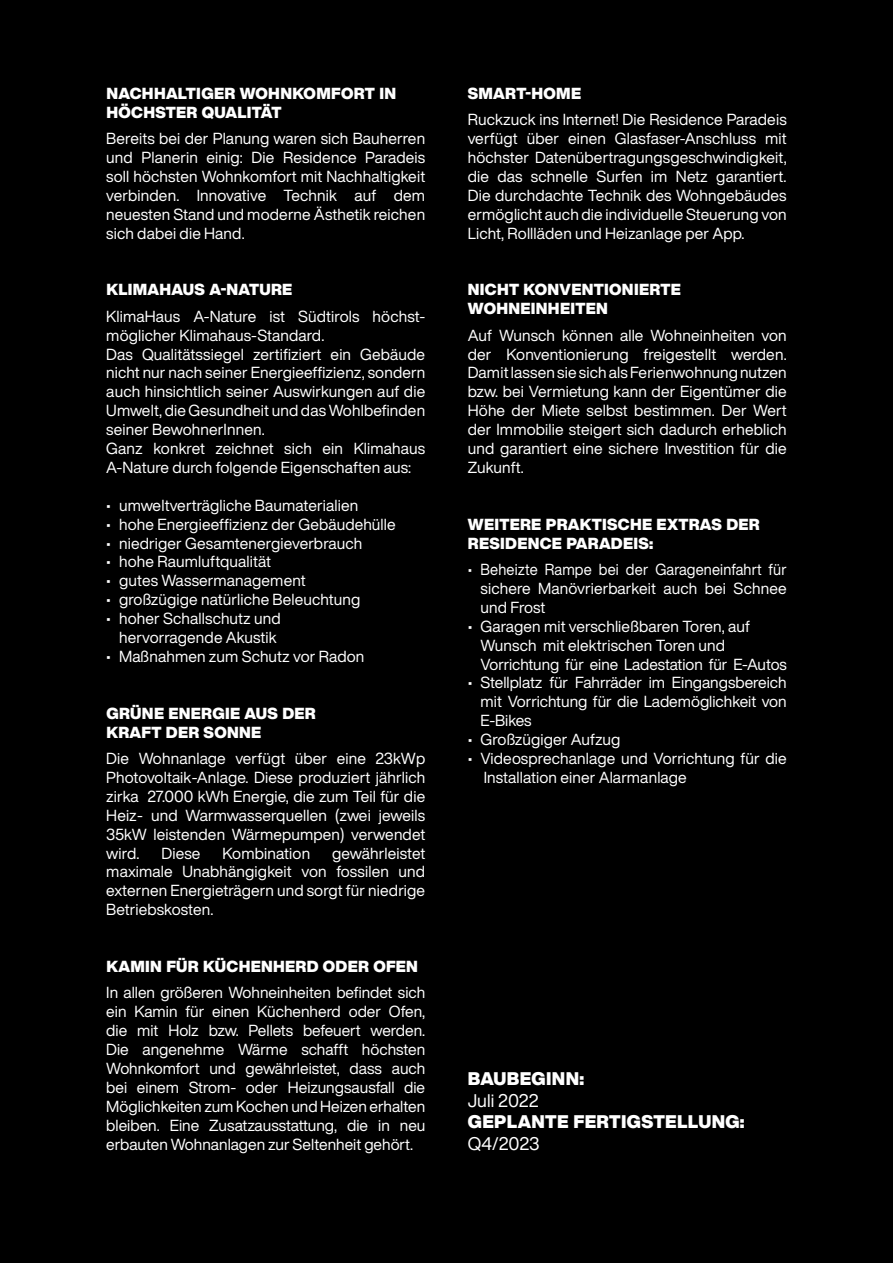
<style>
.page{position:relative;width:893px;height:1263px;background:#000}
.page>*{position:absolute;margin:0;border:0;box-sizing:border-box;transform-origin:0 0}
.t1{font:900 18px "Helvetica Now Display";letter-spacing:.02em;color:#fff}
.t2{font:18px "Helvetica Now Display";color:#fff}
.t3{font:15.75px/18.9px "Helvetica Now Display";letter-spacing:.01em;color:#fff;text-align:justify}
.t4{font:900 15.75px/18.9px "Helvetica Now Display";letter-spacing:.02em;color:#fff}
.t5{font:15.75px/18.9px "Helvetica Now Display";letter-spacing:.01em;color:#fff;text-align:justify;scale:.94 1}
</style>
<div class="page">
<p class="t4" style="left:106px;top:84px;width:291px">NACHHALTIGER WOHNKOMFORT IN<br>HÖCHSTER QUALITÄT</p>
<p class="t3" style="left:106px;top:129px;width:320px">Bereits bei der Planung waren sich Bauherren und Planerin einig: Die Residence Paradeis soll höchsten Wohnkomfort mit Nachhaltigkeit verbinden. Innovative Technik auf dem neuesten Stand und moderne Ästhetik reichen sich dabei die Hand.</p>
<p class="t4" style="left:106px;top:280px;width:187px">KLIMAHAUS A-NATURE</p>
<p class="t3" style="left:106px;top:307px;width:320px;text-align:left">KlimaHaus A-Nature ist Südtirols höchst&shy;möglicher Klimahaus-Standard.<br>Das Qualitätssiegel zertifiziert ein Gebäude nicht nur nach seiner Energieeffizienz, sondern auch hinsichtlich seiner Auswirkungen auf die Umwelt, die Gesundheit und das Wohlbefinden seiner BewohnerInnen.<br>Ganz konkret zeichnet sich ein Klimahaus A-Nature durch folgende Eigenschaften aus:</p>
<p class="t3" style="left:106px;top:496px;width:253px">• umweltverträgliche Baumaterialien</p>
<p class="t3" style="left:106px;top:514px;width:291px">• hohe Energieeffizienz der Gebäudehülle</p>
<p class="t3" style="left:106px;top:533px;width:258px">• niedriger Gesamtenergieverbrauch</p>
<p class="t3" style="left:106px;top:552px;width:166px">• hohe Raumluftqualität</p>
<p class="t3" style="left:106px;top:571px;width:201px">• gutes Wassermanagement</p>
<p class="t3" style="left:106px;top:590px;width:256px">• großzügige natürliche Beleuchtung</p>
<p class="t3" style="left:106px;top:609px;width:176px;text-align:center">• hoher Schallschutz und hervorragende Akustik</p>
<p class="t3" style="left:106px;top:647px;width:260px">• Maßnahmen zum Schutz vor Radon</p>
<p class="t4" style="left:106px;top:704px;width:211px">GRÜNE ENERGIE AUS DER<br>KRAFT DER SONNE</p>
<p class="t3" style="left:106px;top:749px;width:320px">Die Wohnanlage verfügt über eine 23kWp Photovoltaik-Anlage. Diese produziert jährlich zirka 27.000 kWh Energie, die zum Teil für die Heiz- und Warmwasserquellen (zwei jeweils 35kW leistenden Wärmepumpen) verwendet wird.</p>
<p class="t3" style="left:106px;top:843px;width:320px;text-indent:226px">gewährleistet maximale Unabhängigkeit von fossilen und externen Energieträgern und sorgt für niedrige Betriebskosten.</p>
<p class="t3" style="left:161px;top:843px;width:41px">Diese</p>
<p class="t3" style="left:222px;top:843px;width:89px">Kombination</p>
<p class="t4" style="left:106px;top:957px;width:313px">KAMIN FÜR KÜCHENHERD ODER OFEN</p>
<p class="t3" style="left:106px;top:983px;width:320px">In allen größeren Wohneinheiten befindet sich ein Kamin für einen Küchenherd oder Ofen, die mit Holz bzw. Pellets befeuert werden.<br>Die angenehme Wärme schafft höchsten Wohnkomfort und gewährleistet, dass auch bei einem Strom- oder Heizungsausfall die Möglichkeiten zum Kochen und Heizen erhalten bleiben. Eine Zusatzausstattung, die in neu erbauten Wohnanlagen zur Seltenheit gehört.</p>
<p class="t4" style="left:468px;top:84px;width:115px">SMART-HOME</p>
<p class="t3" style="left:468px;top:110px;width:320px">Ruckzuck ins Internet! Die Residence Paradeis verfügt über einen Glasfaser-Anschluss mit höchster Datenübertragungsgeschwindigkeit, die das schnelle Surfen im Netz garantiert.<br>Die durchdachte Technik des Wohngebäudes ermöglicht auch die individuelle Steuerung von Licht, Rollläden und Heizanlage per App.</p>
<p class="t4" style="left:468px;top:280px;width:215px">NICHT KONVENTIONIERTE<br>WOHNEINHEITEN</p>
<p class="t3" style="left:468px;top:325px;width:320px">Auf Wunsch können alle Wohneinheiten von der Konventionierung freigestellt werden.<br>Damit lassen sie sich als Ferienwohnung nutzen bzw. bei Vermietung kann der Eigentümer die Höhe der Miete selbst bestimmen. Der Wert der Immobilie steigert sich dadurch erheblich und garantiert eine sichere Investition für die Zukunft.</p>
<p class="t4" style="left:468px;top:515px;width:293px">WEITERE PRAKTISCHE EXTRAS DER<br>RESIDENCE PARADEIS:</p>
<p class="t5" style="left:480px;top:560px;width:327px;text-indent:-13px">• Beheizte Rampe bei der Garageneinfahrt für sichere Manövrierbarkeit auch bei Schnee und Frost</p>
<p class="t3" style="left:480px;top:616px;width:308px;text-align:left;text-indent:-13px">• Garagen mit verschließbaren Toren, auf<br>Wunsch mit elektrischen Toren und<br>Vorrichtung für eine Ladestation für E-Autos</p>
<p class="t3" style="left:480px;top:673px;width:308px;text-indent:-13px">• Stellplatz für Fahrräder im Eingangsbereich mit Vorrichtung für die Lademöglichkeit von E-Bikes</p>
<p class="t3" style="left:468px;top:730px;width:154px">• Großzügiger Aufzug</p>
<p class="t3" style="left:484px;top:749px;width:304px;text-indent:-16px">• Videosprechanlage und Vorrichtung für die<br>Installation einer Alarmanlage</p>
<p class="t1" style="left:468px;top:1066px;width:118px">BAUBEGINN:</p>
<p class="t2" style="left:468px;top:1088px;width:72px">Juli 2022</p>
<p class="t1" style="left:468px;top:1109px;width:278px">GEPLANTE FERTIGSTELLUNG:</p>
<p class="t2" style="left:468px;top:1131px;width:73px">Q4/2023</p>
</div>
